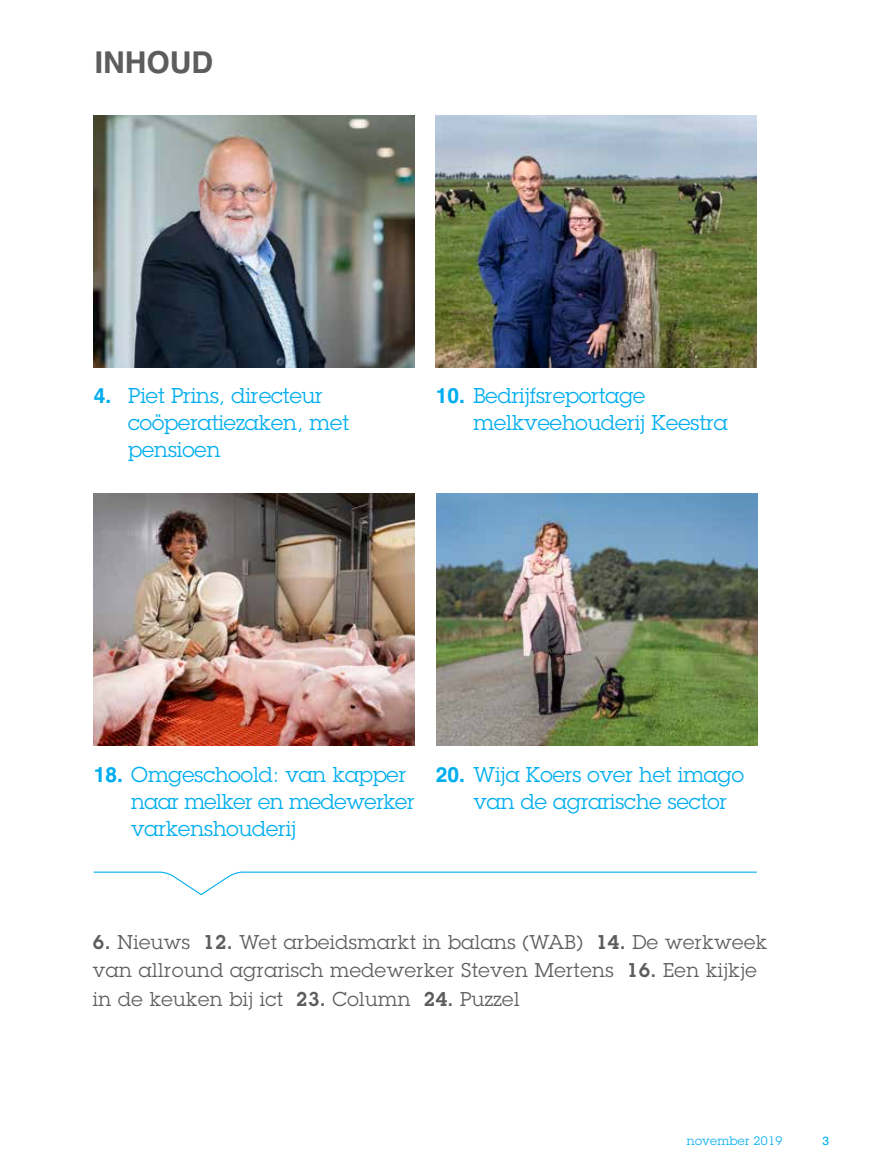
<style>
.page{position:relative;width:893px;height:1170px;background:#fff}
.page>*{position:absolute;margin:0;border:0;box-sizing:border-box;transform-origin:0 0}
.t1{font:700 30px "Schulbuch Nord";color:#5d5d60}
.t2{font:21px/27px "Lubalin Graph Std";color:#00aeef}
.t3{font:19.5px/28.5px "Lubalin Graph Std";letter-spacing:.025em;color:#5d5d60}
.t4{font:12px "Lubalin Graph Std";letter-spacing:.025em;color:#00aeef}
.t5{font:12px "Schulbuch Nord";color:#00aeef}
.s1{font-family:"Schulbuch Nord";font-weight:700}
.s2{font-weight:600}
</style>
<div class="page">
<img style="left:94px;top:115px;width:321px;height:252px">
<img style="left:436px;top:115px;width:321px;height:252px">
<img style="left:436px;top:493px;width:321px;height:252px">
<svg style="left:93px;top:871px;width:664px;height:25px"></svg>
<img style="left:94px;top:493px;width:320px;height:252px">
<h1 class="t1" style="left:95px;top:43px;width:120px">INHOUD</h1>
<p class="t2" style="left:128px;top:382px;width:222px;text-indent:-35px"><span class="s1">4.</span> Piet Prins, directeur coöperatiezaken, met pensioen</p>
<p class="t2" style="left:473px;top:382px;width:256px;text-indent:-38px"><span class="s1">10.</span> Bedrijfsreportage melkveehouderij Keestra</p>
<p class="t2" style="left:131px;top:760px;width:285px;text-indent:-38px"><span class="s1">18.</span> Omgeschoold: van kapper naar melker en medewerker varkenshouderij</p>
<p class="t2" style="left:473px;top:760px;width:272px;text-indent:-38px"><span class="s1">20.</span> Wija Koers over het imago van de agrarische sector</p>
<p class="t3" style="left:93px;top:927px;width:676px"><span class="s2">6.</span> Nieuws <span class="s2">12.</span> Wet arbeidsmarkt in balans (WAB) <span class="s2">14.</span> De werkweek van allround agrarisch medewerker Steven Mertens <span class="s2">16.</span> Een kijkje in de keuken bij ict <span class="s2">23.</span> Column <span class="s2">24.</span> Puzzel</p>
<p class="t4" style="left:687px;top:1132px;width:97px">november 2019</p>
<p class="t5" style="left:822px;top:1132px;width:8px">3</p>
</div>
